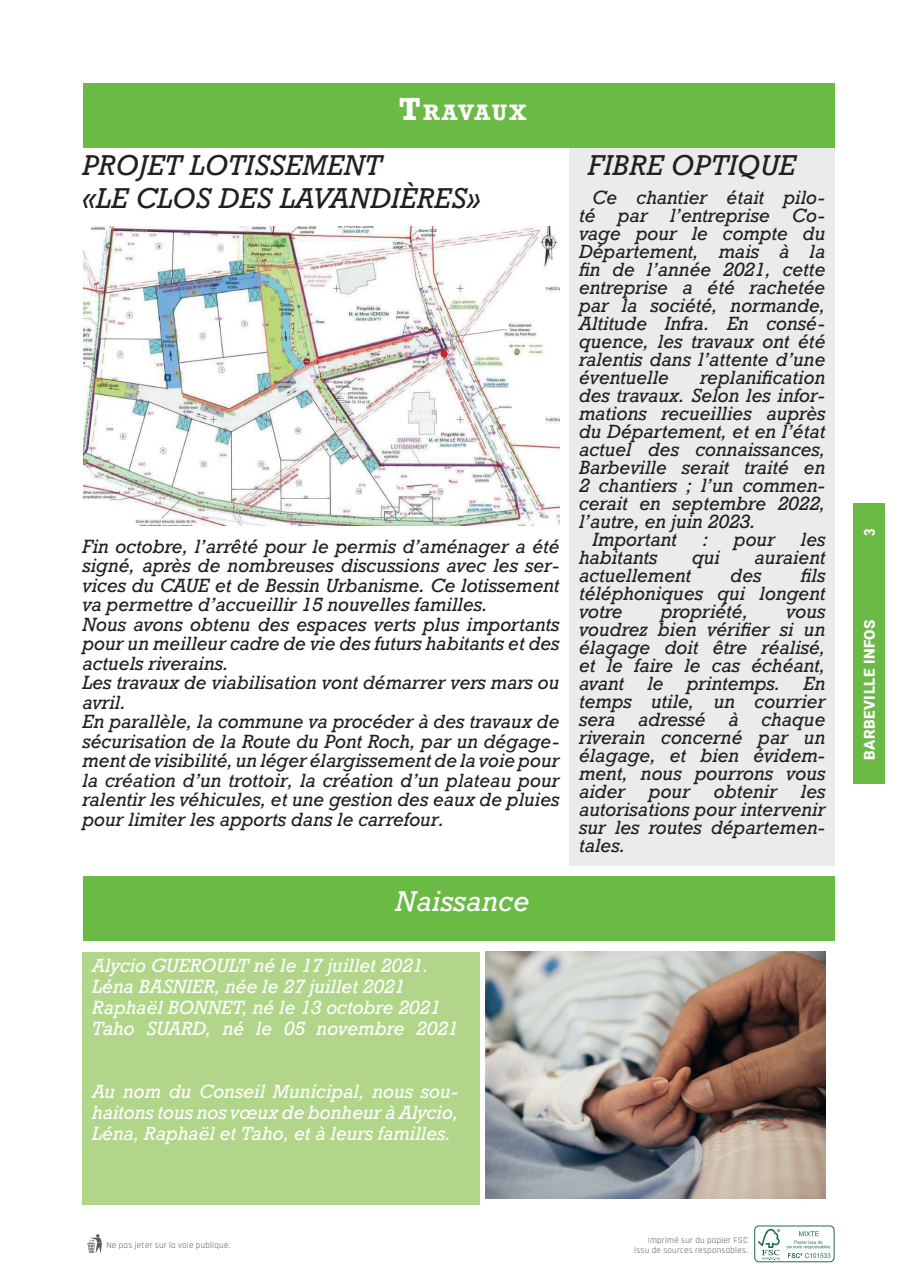
<style>
.page{position:relative;width:917px;height:1287px;background:#fff}
.page>*{position:absolute;margin:0;border:0;box-sizing:border-box;transform-origin:0 0}
.t1{font:italic 27px/32.4px "Rockwell";letter-spacing:.01em;color:#231f20}
.t2{font:italic 27px "Rockwell";letter-spacing:.01em;color:#fff}
.t3{font:700 21px "Rockwell";color:#fff}
.t4{font:italic 18px/18px "Rockwell";color:#231f20;text-align:justify}
.t5{font:italic 18px/21px "Rockwell";color:#fff}
.t6{font:900 15px "Roboto";letter-spacing:.035em;color:#fff}
.t7{font:700 15px "Roboto Condensed";color:#fff}
.t8{font:9px/10.1px "Rajdhani";letter-spacing:.03em;color:#575b5c;text-align:right}
.s1{font-size:30px}
</style>
<div class="page">
<div style="left:82px;top:952px;width:398px;height:252px;background:#b1d689"></div>
<div style="left:568px;top:147px;width:266px;height:719px;background:#ebecea"></div>
<div style="left:754px;top:1225px;width:80px;height:37px;border:1px solid #1f6a48;border-radius:4px"></div>
<svg style="left:786px;top:1231px;width:44px;height:27px"></svg>
<svg style="left:758px;top:1229px;width:22px;height:31px"></svg>
<svg style="left:87px;top:1234px;width:15px;height:19px"></svg>
<div style="left:854px;top:503px;width:31px;height:280px;background:#6cba46"></div>
<div style="left:83px;top:82px;width:751px;height:65px;background:#6cba46"></div>
<div style="left:83px;top:876px;width:751px;height:65px;background:#6cba46"></div>
<img style="left:83px;top:227px;width:476px;height:298px">
<img style="left:486px;top:952px;width:339px;height:247px">
<p class="t3" style="left:399px;top:99px;width:129px"><span class="s1">T</span>RAVAUX</p>
<h1 class="t1" style="left:82px;top:150px;width:399px">PROJET LOTISSEMENT<br>«LE CLOS DES LAVANDIÈRES»</h1>
<p class="t4" style="left:82px;top:537px;width:479px;line-height:19.5px;text-align:left">Fin octobre, l’arrêté pour le permis d’aménager a été signé, après de nombreuses discussions avec les ser&shy;vices du CAUE et de Bessin Urbanisme. Ce lotissement va permettre d’accueillir 15 nouvelles familles.<br>Nous avons obtenu des espaces verts plus importants pour un meilleur cadre de vie des futurs habitants et des actuels riverains.<br>Les travaux de viabilisation vont démarrer vers mars ou avril.<br>En parallèle, la commune va procéder à des travaux de sécurisation de la Route du Pont Roch, par un dégage&shy;ment de visibilité, un léger élargissement de la voie pour la création d’un trottoir, la création d’un plateau pour ralentir les véhicules, et une gestion des eaux de pluies pour limiter les apports dans le carrefour.</p>
<h1 class="t2" style="left:396px;top:885px;width:135px">Naissance</h1>
<h1 class="t1" style="left:588px;top:150px;width:209px">FIBRE OPTIQUE</h1>
<p class="t4" style="left:579px;top:189px;width:248px;text-indent:14px">Ce chantier était pilo&shy;té par l’entreprise Co&shy;vage pour le compte du Département, mais à la fin de l’année 2021, cette entreprise a été rachetée par la société, normande, Altitude Infra. En consé&shy;quence, les travaux ont été ralentis dans l’attente d’une éventuelle</p>
<p class="t4" style="left:700px;top:369px;width:127px">replanification</p>
<p class="t4" style="left:579px;top:387px;width:248px">des travaux. Selon les infor-</p>
<p class="t4" style="left:579px;top:405px;width:248px">mations recueillies auprès</p>
<p class="t4" style="left:579px;top:423px;width:248px">du Département, et en l’état</p>
<p class="t4" style="left:579px;top:441px;width:248px">actuel des connaissances,</p>
<p class="t4" style="left:579px;top:459px;width:248px">Barbeville serait traité en</p>
<p class="t4" style="left:579px;top:477px;width:248px">2 chantiers ; l’un commen-</p>
<p class="t4" style="left:579px;top:495px;width:248px">cerait en septembre 2022,</p>
<p class="t4" style="left:579px;top:513px;width:178px">l’autre, en juin 2023.</p>
<p class="t4" style="left:592px;top:531px;width:86px">Important</p>
<p class="t4" style="left:703px;top:531px;width:7px">:</p>
<p class="t4" style="left:734px;top:531px;width:43px">pour</p>
<p class="t4" style="left:801px;top:531px;width:26px">les</p>
<p class="t4" style="left:579px;top:549px;width:80px">habitants</p>
<p class="t4" style="left:692px;top:549px;width:30px">qui</p>
<p class="t4" style="left:755px;top:549px;width:72px">auraient</p>
<p class="t4" style="left:579px;top:567px;width:114px">actuellement</p>
<p class="t4" style="left:731px;top:567px;width:32px">des</p>
<p class="t4" style="left:579px;top:567px;width:248px;text-indent:222px">fils téléphoniques qui longent votre</p>
<p class="t4" style="left:661px;top:603px;width:89px">propriété,</p>
<p class="t4" style="left:579px;top:603px;width:248px;text-indent:207px">vous voudrez bien vérifier si un élagage doit être réalisé, et le faire le cas échéant, avant</p>
<p class="t4" style="left:647px;top:675px;width:18px">le</p>
<p class="t4" style="left:687px;top:675px;width:95px">printemps.</p>
<p class="t4" style="left:579px;top:675px;width:248px;text-indent:224px">En temps utile, un courrier sera</p>
<p class="t4" style="left:638px;top:711px;width:69px">adressé</p>
<p class="t4" style="left:728px;top:711px;width:12px">à</p>
<p class="t4" style="left:579px;top:711px;width:248px;text-indent:182px">chaque riverain concerné par un élagage, et bien évidem&shy;ment, nous pourrons vous aider</p>
<p class="t4" style="left:649px;top:783px;width:43px">pour</p>
<p class="t4" style="left:714px;top:783px;width:65px">obtenir</p>
<p class="t4" style="left:579px;top:783px;width:248px;text-indent:222px">les autorisations pour intervenir sur les routes départemen&shy;tales.</p>
<p class="t5" style="left:92px;top:956px;width:368px">Alycio GUEROULT né le 17 juillet 2021.<br>Léna BASNIER, née le 27 juillet 2021<br>Raphaël BONNET, né le 13 octobre 2021<br>Taho SUARD, né le 05 novembre 2021</p>
<p class="t5" style="left:92px;top:1082px;width:368px;text-align:justify">Au nom du Conseil Municipal, nous sou&shy;haitons tous nos vœux de bonheur à Alycio, Léna, Raphaël et Taho, et à leurs familles.</p>
<p class="t8" style="left:106px;top:1240px;width:125px">Ne pas jeter sur la voie publique.</p>
<p class="t8" style="left:634px;top:1235px;width:115px">Imprimé sur du papier FSC issu de sources responsables.</p>
<p class="t7" style="left:859px;top:536px;width:9px;rotate:-90deg">3</p>
<p class="t6" style="left:859px;top:760px;width:142px;rotate:-90deg">BARBEVILLE INFOS</p>
</div>
